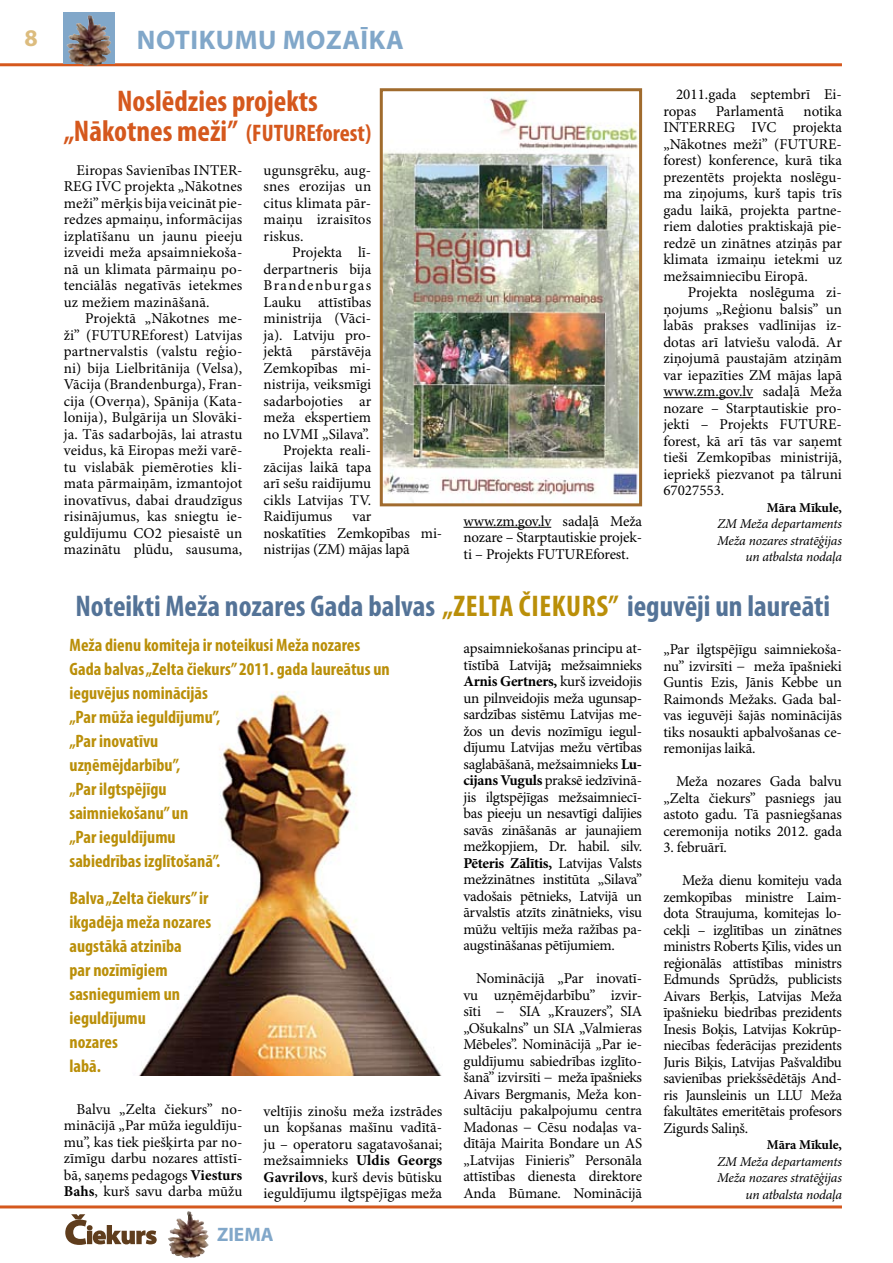
<style>
.page{position:relative;width:893px;height:1263px;background:#fff}
.page>*{position:absolute;margin:0;border:0;box-sizing:border-box;transform-origin:0 0}
.t1{font:700 condensed 30px "Myriad Pro";color:#547397}
.t2{font:700 condensed 30px/30px "Myriad Pro";color:#d5581d}
.t3{font:700 27px "Myriad Pro";letter-spacing:.02em;color:#81a7c9}
.t4{font:700 condensed 24px "Myriad Pro";color:#d5581d}
.t5{font:700 24px "Myriad Pro";color:#dcbc7e}
.t6{font:700 19.5px "Myriad Pro";color:#81a7c9}
.t7{font:700 condensed 18px/24px "Myriad Pro";color:#ba8f09}
.t8{font:15px/16.5px "Minion Pro";letter-spacing:-.005em;color:#000;text-align:justify}
.t9{font:italic 13.5px/16.5px "Minion Pro";letter-spacing:-.02em;color:#000;text-align:right}
.t10{font:700 13.5px "Minion Pro";letter-spacing:-.01em;color:#000}
.s1{font-size:24px}
.s2{color:#ba8f09}
.s3{font-weight:700}
.s4{font-style:italic}
</style>
<div class="page">
<hr style="left:0;top:63px;width:842px;height:3px;background:#d5581d">
<hr style="left:0;top:1205px;width:842px;height:3px;background:#d5581d">
<svg style="left:64px;top:13px;width:51px;height:51px;background:#787980"></svg>
<img style="left:69px;top:15px;width:20px;height:21px">
<img style="left:170px;top:1211px;width:18px;height:26px">
<svg style="left:65px;top:1214px;width:92px;height:31px"></svg>
<hr style="left:463px;top:527px;width:88px;height:1px;background:#000">
<hr style="left:663px;top:397px;width:90px;height:1px;background:#000">
<img style="left:384px;top:95px;width:254px;height:407px">
<div style="left:380px;top:88px;width:262px;height:418px;border:3px solid #a06b2d"></div>
<img style="left:139px;top:692px;width:302px;height:383px">
<h3 class="t5" style="left:24px;top:22px;width:15px">8</h3>
<h2 class="t3" style="left:137px;top:22px;width:269px">NOTIKUMU MOZAĪKA</h2>
<h1 class="t2" style="left:64px;top:85px;width:256px;text-indent:53px">Noslēdzies projekts „Nākotnes meži” <span class="s1">(FUTU</span></h1>
<h3 class="t4" style="left:295px;top:118px;width:78px">REforest)</h3>
<p class="t8" style="left:64px;top:162px;width:180px;text-indent:13px">Eiropas Savienības INTER-REG IVC projekta „Nākotnes meži” mērķis bija veicināt pie&shy;redzes apmaiņu, informācijas izplatīšanu un jaunu pieeju izveidi meža apsaimniekoša&shy;nā un klimata pārmaiņu po&shy;tenciālās negatīvās ietekmes uz mežiem mazināšanā.</p>
<p class="t8" style="left:64px;top:311px;width:180px;text-indent:21px">Projektā „Nākotnes me&shy;ži” (FUTUREforest) Latvijas partnervalstis (valstu reģio&shy;ni) bija Lielbritānija (Velsa), Vācija (Brandenburga), Fran&shy;cija (Overņa), Spānija (Kata&shy;lonija), Bulgārija un Slovāki&shy;ja. Tās sadarbojās, lai atrastu veidus, kā Eiropas meži varē&shy;tu vislabāk piemēroties kli&shy;mata pārmaiņām, izmantojot inovatīvus, dabai draudzīgus risinājumus, kas sniegtu ie&shy;guldījumu CO2 piesaistē un mazinātu plūdu, sausuma,</p>
<p class="t8" style="left:264px;top:162px;width:109px">ugunsgrēku, aug&shy;snes erozijas un citus klimata pār&shy;maiņu izraisītos riskus.</p>
<p class="t8" style="left:264px;top:245px;width:109px;text-indent:29px">Projekta lī&shy;derpartneris bija Brandenburgas Lauku attīstības ministrija (Vāci&shy;ja). Latviju pro&shy;jektā</p>
<p class="t8" style="left:311px;top:344px;width:61px">pārstāvēja</p>
<p class="t8" style="left:264px;top:360px;width:109px">Zemkopības mi-</p>
<p class="t8" style="left:264px;top:377px;width:109px">nistrija, veiksmīgi</p>
<p class="t8" style="left:264px;top:393px;width:109px">sadarbojoties ar</p>
<p class="t8" style="left:264px;top:410px;width:109px">meža ekspertiem</p>
<p class="t8" style="left:264px;top:426px;width:107px">no LVMI „Silava”.</p>
<p class="t8" style="left:283px;top:443px;width:90px">Projekta reali-</p>
<p class="t8" style="left:264px;top:459px;width:109px">zācijas laikā tapa</p>
<p class="t8" style="left:264px;top:476px;width:109px">arī sešu raidījumu</p>
<p class="t8" style="left:264px;top:492px;width:109px">cikls Latvijas TV.</p>
<p class="t8" style="left:264px;top:509px;width:70px">Raidījumus</p>
<p class="t8" style="left:264px;top:509px;width:180px;text-align:left;text-indent:89px">var<br>noskatīties Zemkopības mi&shy;nistrijas (ZM) mājas lapā</p>
<p class="t8" style="left:463px;top:513px;width:180px">www.zm.gov.lv sadaļā Meža nozare – Starptautiskie projek&shy;ti – Projekts FUTUREforest.</p>
<p class="t8" style="left:663px;top:87px;width:180px;text-indent:13px">2011.gada septembrī Ei&shy;ropas</p>
<p class="t8" style="left:663px;top:103px;width:180px;text-indent:140px">notika INTERREG IVC projekta „Nākotnes meži” (FUTURE&shy;forest) konference, kurā tika prezentēts projekta noslēgu&shy;ma ziņojums, kurš tapis trīs gadu laikā, projekta partne&shy;riem daloties praktiskajā pie&shy;redzē un zinātnes atziņās par klimata izmaiņu ietekmi uz mežsaimniecību Eiropā.</p>
<p class="t8" style="left:663px;top:285px;width:180px;text-indent:24px">Projekta noslēguma zi&shy;ņojums „Reģionu balsis” un labās prakses vadlīnijas iz&shy;dotas arī latviešu valodā. Ar ziņojumā paustajām atziņām var iepazīties ZM mājas lapā www.zm.gov.lv sadaļā Meža nozare – Starptautiskie pro&shy;jekti – Projekts FUTURE&shy;forest, kā arī tās var saņemt tieši Zemkopības ministrijā, iepriekš piezvanot pa tālruni 67027553.</p>
<p class="t10" style="left:767px;top:499px;width:77px">Māra Mīkule,</p>
<p class="t9" style="left:717px;top:516px;width:126px">ZM Meža departaments<br>Meža nozares stratēģijas un atbalsta nodaļa</p>
<p class="t8" style="left:716px;top:103px;width:70px">Parlamentā</p>
<h1 class="t1" style="left:76px;top:587px;width:756px">Noteikti Meža nozares Gada balvas <span class="s2">„Zelta čiekurs”</span> ieguvēji un laureāti</h1>
<p class="t7" style="left:70px;top:633px;width:322px">Meža dienu komiteja ir noteikusi Meža nozares<br>Gada balvas „Zelta čiekurs” 2011. gada laureātus un ieguvējus nominācijās<br>„Par mūža ieguldījumu”,<br>„Par inovatīvu<br>uzņēmējdarbību”,<br>„Par ilgtspējīgu<br>saimniekošanu” un<br>„Par ieguldījumu<br>sabiedrības izglītošanā”.</p>
<p class="t7" style="left:70px;top:886px;width:143px">Balva „Zelta čiekurs” ir ikgadēja meža nozares augstākā atzinība<br>par nozīmīgiem sasniegumiem un ieguldījumu<br>nozares<br>labā.</p>
<p class="t8" style="left:463px;top:641px;width:180px">apsaimniekošanas principu at&shy;tīstībā Latvijā<span class="s3">;</span> mežsaimnieks <span class="s3">Arnis Gertners,</span> kurš izveidojis un pilnveidojis meža ugunsap&shy;sardzības sistēmu Latvijas me&shy;žos un devis nozīmīgu iegul&shy;dījumu Latvijas mežu vērtības saglabāšanā, mežsaimnieks <span class="s3">Lu&shy;cijans Vuguls</span> praksē iedzīvinā&shy;jis ilgtspējīgas mežsaimniecī&shy;bas pieeju un nesavtīgi dalījies savās zināšanās ar jaunajiem mežkopjiem, Dr. habil. silv.<br><span class="s3">Pēteris Zālītis,</span> Latvijas Valsts mežzinātnes institūta „Silava” vadošais pētnieks, Latvijā un ārvalstīs atzīts zinātnieks, visu mūžu veltījis meža ražības pa&shy;augstināšanas pētījumiem.</p>
<p class="t8" style="left:463px;top:971px;width:180px;text-indent:13px">Nominācijā „Par inovatī&shy;vu uzņēmējdarbību” izvir&shy;sīti − SIA „Krauzers”, SIA „Ošukalns” un SIA „Valmieras Mēbeles”. Nominācijā <span class="s4">„</span>Par ie&shy;guldījumu sabiedrības izglīto&shy;šanā” izvirsīti − meža īpašnieks Aivars Bergmanis, Meža kon&shy;sultāciju pakalpojumu centra Madonas − Cēsu nodaļas va&shy;dītāja Mairita Bondare un AS „Latvijas Finieris” Personāla attīstības dienesta direktore Anda Būmane. Nominācijā</p>
<p class="t8" style="left:663px;top:642px;width:180px">„Par ilgtspējīgu saimniekoša&shy;nu” izvirsīti − meža īpašnieki Guntis Ezis, Jānis Kebbe un Raimonds Mežaks. Gada bal&shy;vas ieguvēji šajās nominācijās tiks nosaukti apbalvošanas ce&shy;remonijas laikā.</p>
<p class="t8" style="left:663px;top:774px;width:180px;text-indent:13px">Meža nozares Gada balvu „Zelta čiekurs” pasniegs jau astoto gadu. Tā pasniegšanas ceremonija notiks 2012. gada</p>
<p class="t8" style="left:682px;top:831px;width:161px;line-height:33px;text-indent:-19px">3. februārī.<br>Meža dienu komiteju vada</p>
<p class="t8" style="left:663px;top:889px;width:180px">zemkopības ministre Laim&shy;dota Straujuma, komitejas lo&shy;cekļi – izglītības un zinātnes ministrs Roberts Ķīlis, vides un reģionālās attīstības ministrs Edmunds Sprūdžs, publicists Aivars Berķis, Latvijas Meža īpašnieku biedrības prezidents Inesis Boķis, Latvijas Kokrūp&shy;niecības federācijas prezidents Juris Biķis, Latvijas Pašvaldību savienības priekšsēdētājs And&shy;ris Jaunsleinis un LLU Meža fakultātes emeritētais profesors Zigurds Saliņš.</p>
<p class="t10" style="left:767px;top:1137px;width:77px">Māra Mīkule,</p>
<p class="t9" style="left:717px;top:1153px;width:126px">ZM Meža departaments<br>Meža nozares stratēģijas un atbalsta nodaļa</p>
<p class="t8" style="left:64px;top:1101px;width:180px;text-indent:13px">Balvu „Zelta čiekurs” no&shy;minācijā „Par mūža ieguldīju&shy;mu”, kas tiek piešķirta par no&shy;zīmīgu darbu nozares attīstī&shy;bā, saņems pedagogs <span class="s3">Viesturs Bahs</span>, kurš savu darba mūžu</p>
<p class="t8" style="left:264px;top:1103px;width:180px">veltījis zinošu meža izstrādes un kopšanas mašīnu vadītā&shy;ju – operatoru sagatavošanai; mežsaimnieks <span class="s3">Uldis Georgs Gavrilovs</span>, kurš devis būtisku ieguldījumu ilgtspējīgas meža</p>
<h3 class="t6" style="left:217px;top:1221px;width:58px">ZIEMA</h3>
</div>
